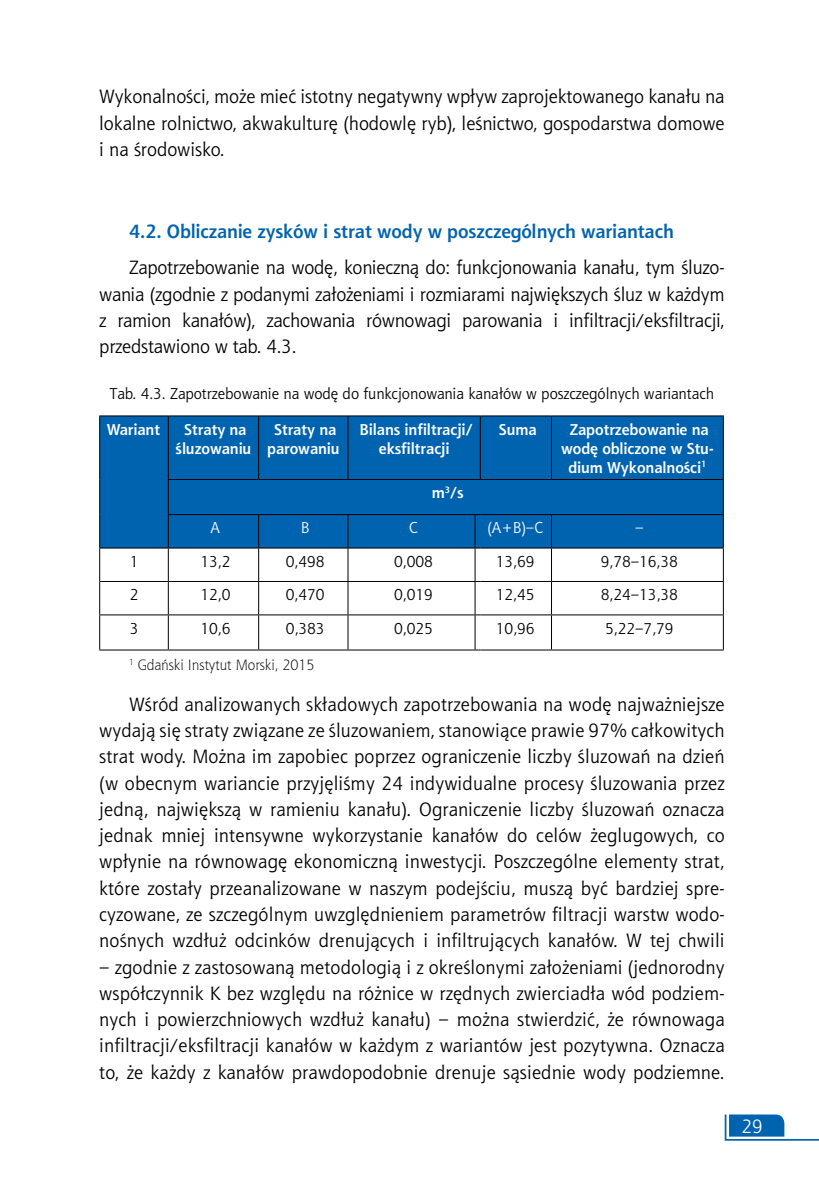
<style>
.page{position:relative;width:819px;height:1181px;background:#fff}
.page>*{position:absolute;margin:0;border:0;box-sizing:border-box;transform-origin:0 0}
.t1{font:19.25px/26.2px "Aerton EFN";color:#000;text-align:justify}
.t2{font:19.25px "Aerton EFN";color:#fff}
.t3{font:15.75px "Aerton EFN";color:#000}
.t4{font:700 15.75px/18.9px "Aerton EFN";color:#fff;text-align:center}
.t5{font:15.75px "Aerton EFN";color:#fff}
.t6{font:300 14.88px "Aerton EFN";color:#000}
.s1{font-weight:700;color:#0063af}
</style>
<div class="page">
<svg style="left:724px;top:1114px;width:95px;height:27px"></svg>
<div style="left:100px;top:416px;width:623px;height:131px;background:#0063af"></div>
<hr style="left:99px;top:415px;width:69px;height:1px;background:#000">
<hr style="left:99px;top:416px;width:1px;height:63px;background:#000">
<hr style="left:99px;top:479px;width:1px;height:35px;background:#000">
<hr style="left:99px;top:514px;width:1px;height:33px;background:#000">
<hr style="left:168px;top:415px;width:91px;height:1px;background:#000">
<hr style="left:168px;top:416px;width:1px;height:63px;background:#000">
<hr style="left:259px;top:415px;width:89px;height:1px;background:#000">
<hr style="left:258px;top:416px;width:1px;height:63px;background:#000">
<hr style="left:348px;top:415px;width:127px;height:1px;background:#000">
<hr style="left:347px;top:416px;width:1px;height:63px;background:#000">
<hr style="left:480px;top:415px;width:71px;height:1px;background:#000">
<hr style="left:480px;top:416px;width:1px;height:63px;background:#000">
<hr style="left:551px;top:415px;width:172px;height:1px;background:#000">
<hr style="left:551px;top:416px;width:1px;height:63px;background:#000">
<hr style="left:723px;top:416px;width:1px;height:63px;background:#000">
<hr style="left:168px;top:479px;width:91px;height:1px;background:#000">
<hr style="left:168px;top:480px;width:1px;height:34px;background:#000">
<hr style="left:259px;top:479px;width:89px;height:1px;background:#000">
<hr style="left:348px;top:479px;width:127px;height:1px;background:#000">
<hr style="left:480px;top:479px;width:71px;height:1px;background:#000">
<hr style="left:551px;top:479px;width:172px;height:1px;background:#000">
<hr style="left:723px;top:480px;width:1px;height:34px;background:#000">
<hr style="left:168px;top:514px;width:91px;height:1px;background:#000">
<hr style="left:168px;top:515px;width:1px;height:32px;background:#000">
<hr style="left:259px;top:514px;width:89px;height:1px;background:#000">
<hr style="left:258px;top:515px;width:1px;height:32px;background:#000">
<hr style="left:348px;top:514px;width:127px;height:1px;background:#000">
<hr style="left:347px;top:515px;width:1px;height:32px;background:#000">
<hr style="left:474px;top:515px;width:1px;height:32px;background:#000">
<hr style="left:480px;top:514px;width:71px;height:1px;background:#000">
<hr style="left:551px;top:514px;width:172px;height:1px;background:#000">
<hr style="left:551px;top:515px;width:1px;height:32px;background:#000">
<hr style="left:723px;top:515px;width:1px;height:32px;background:#000">
<hr style="left:99px;top:547px;width:69px;height:1px;background:#000">
<hr style="left:99px;top:548px;width:1px;height:33px;background:#000">
<hr style="left:168px;top:547px;width:91px;height:1px;background:#000">
<hr style="left:168px;top:548px;width:1px;height:33px;background:#000">
<hr style="left:259px;top:547px;width:89px;height:1px;background:#000">
<hr style="left:258px;top:548px;width:1px;height:33px;background:#000">
<hr style="left:348px;top:547px;width:127px;height:1px;background:#000">
<hr style="left:347px;top:548px;width:1px;height:33px;background:#000">
<hr style="left:474px;top:548px;width:1px;height:33px;background:#000">
<hr style="left:480px;top:547px;width:71px;height:1px;background:#000">
<hr style="left:551px;top:547px;width:172px;height:1px;background:#000">
<hr style="left:551px;top:548px;width:1px;height:33px;background:#000">
<hr style="left:723px;top:548px;width:1px;height:33px;background:#000">
<hr style="left:99px;top:581px;width:69px;height:1px;background:#000">
<hr style="left:99px;top:582px;width:1px;height:32px;background:#000">
<hr style="left:168px;top:581px;width:91px;height:1px;background:#000">
<hr style="left:168px;top:582px;width:1px;height:32px;background:#000">
<hr style="left:259px;top:581px;width:89px;height:1px;background:#000">
<hr style="left:258px;top:582px;width:1px;height:32px;background:#000">
<hr style="left:348px;top:581px;width:127px;height:1px;background:#000">
<hr style="left:347px;top:582px;width:1px;height:32px;background:#000">
<hr style="left:474px;top:582px;width:1px;height:32px;background:#000">
<hr style="left:480px;top:581px;width:71px;height:1px;background:#000">
<hr style="left:551px;top:581px;width:172px;height:1px;background:#000">
<hr style="left:551px;top:582px;width:1px;height:32px;background:#000">
<hr style="left:723px;top:582px;width:1px;height:32px;background:#000">
<hr style="left:99px;top:614px;width:69px;height:1px;background:#000">
<hr style="left:99px;top:615px;width:1px;height:34px;background:#000">
<hr style="left:168px;top:614px;width:91px;height:1px;background:#000">
<hr style="left:168px;top:615px;width:1px;height:34px;background:#000">
<hr style="left:259px;top:614px;width:89px;height:1px;background:#000">
<hr style="left:258px;top:615px;width:1px;height:34px;background:#000">
<hr style="left:348px;top:614px;width:127px;height:1px;background:#000">
<hr style="left:347px;top:615px;width:1px;height:34px;background:#000">
<hr style="left:474px;top:615px;width:1px;height:34px;background:#000">
<hr style="left:480px;top:614px;width:71px;height:1px;background:#000">
<hr style="left:551px;top:614px;width:172px;height:1px;background:#000">
<hr style="left:551px;top:615px;width:1px;height:34px;background:#000">
<hr style="left:723px;top:615px;width:1px;height:34px;background:#000">
<hr style="left:99px;top:649px;width:69px;height:1px;background:#000">
<hr style="left:168px;top:649px;width:91px;height:1px;background:#000">
<hr style="left:259px;top:649px;width:89px;height:1px;background:#000">
<hr style="left:348px;top:649px;width:127px;height:1px;background:#000">
<hr style="left:480px;top:649px;width:71px;height:1px;background:#000">
<hr style="left:551px;top:649px;width:172px;height:1px;background:#000">
<p class="t1" style="left:99px;top:83px;width:627px">Wykonalności, może mieć istotny negatywny wpływ zaprojektowanego kanału na lokalne rolnictwo, akwakulturę (hodowlę ryb), leśnictwo, gospodarstwa domowe i na środowisko.</p>
<p class="t1" style="left:129px;top:213px;width:597px;line-height:36.2px"><span class="s1">4.2. Obliczanie zysków i strat wody w poszczególnych wariantach<br></span>Zapotrzebowanie na wodę, konieczną do: funkcjonowania kanału, tym śluzo-</p>
<p class="t1" style="left:99px;top:281px;width:627px">wania (zgodnie z podanymi założeniami i rozmiarami największych śluz w każdym z ramion kanałów), zachowania równowagi parowania i infiltracji/eksfiltracji, przedstawiono w tab. 4.3.</p>
<p class="t3" style="left:110px;top:384px;width:605px">Tab. 4.3. Zapotrzebowanie na wodę do funkcjonowania kanałów w poszczególnych wariantach</p>
<p class="t4" style="left:107px;top:420px;width:55px">Wariant</p>
<p class="t4" style="left:176px;top:420px;width:77px">Straty na śluzowaniu</p>
<p class="t4" style="left:267px;top:420px;width:74px">Straty na parowaniu</p>
<p class="t4" style="left:359px;top:420px;width:115px">Bilans infiltracji/ eksfiltracji</p>
<p class="t4" style="left:498px;top:420px;width:40px">Suma</p>
<p class="t4" style="left:561px;top:420px;width:154px">Zapotrzebowanie na wodę obliczone w Stu&shy;dium Wykonalności<sup>1</sup></p>
<p class="t4" style="left:432px;top:483px;width:33px">m<sup>3</sup>/s</p>
<p class="t5" style="left:211px;top:519px;width:11px">A</p>
<p class="t5" style="left:301px;top:519px;width:10px">B</p>
<p class="t5" style="left:409px;top:519px;width:10px">C</p>
<p class="t5" style="left:487px;top:519px;width:57px">(A+B)–C</p>
<p class="t5" style="left:635px;top:519px;width:10px">–</p>
<p class="t3" style="left:130px;top:552px;width:10px">1</p>
<p class="t3" style="left:200px;top:552px;width:31px">13,2</p>
<p class="t3" style="left:286px;top:552px;width:40px">0,498</p>
<p class="t3" style="left:394px;top:552px;width:40px">0,008</p>
<p class="t3" style="left:496px;top:552px;width:40px">13,69</p>
<p class="t3" style="left:600px;top:552px;width:79px">9,78–16,38</p>
<p class="t3" style="left:130px;top:586px;width:10px">2</p>
<p class="t3" style="left:200px;top:586px;width:31px">12,0</p>
<p class="t3" style="left:286px;top:586px;width:40px">0,470</p>
<p class="t3" style="left:394px;top:586px;width:40px">0,019</p>
<p class="t3" style="left:496px;top:586px;width:40px">12,45</p>
<p class="t3" style="left:600px;top:586px;width:79px">8,24–13,38</p>
<p class="t3" style="left:130px;top:619px;width:10px">3</p>
<p class="t3" style="left:200px;top:619px;width:31px">10,6</p>
<p class="t3" style="left:286px;top:619px;width:40px">0,383</p>
<p class="t3" style="left:394px;top:619px;width:40px">0,025</p>
<p class="t3" style="left:496px;top:619px;width:40px">10,96</p>
<p class="t3" style="left:605px;top:619px;width:70px">5,22–7,79</p>
<p class="t6" style="left:129px;top:656px;width:187px"><sup>1</sup> Gdański Instytut Morski, 2015</p>
<p class="t1" style="left:99px;top:691px;width:627px;text-indent:30px">Wśród analizowanych składowych zapotrzebowania na wodę najważniejsze wydają się straty związane ze śluzowaniem, stanowiące prawie 97% całkowitych strat wody. Można im zapobiec poprzez ograniczenie liczby śluzowań na dzień (w obecnym wariancie przyjęliśmy 24 indywidualne procesy śluzowania przez jedną, największą w ramieniu kanału). Ograniczenie liczby śluzowań oznacza jednak mniej intensywne wykorzystanie kanałów do celów żeglugowych, co wpłynie na równowagę ekonomiczną inwestycji. Poszczególne elementy strat, które zostały przeanalizowane w naszym podejściu, muszą być bardziej spre&shy;cyzowane, ze szczególnym uwzględnieniem parametrów filtracji warstw wodo&shy;nośnych wzdłuż odcinków drenujących i infiltrujących kanałów. W tej chwili</p>
<p class="t1" style="left:99px;top:953px;width:627px">– zgodnie z zastosowaną metodologią i z określonymi założeniami (jednorodny współczynnik K bez względu na różnice w rzędnych zwierciadła wód podziem&shy;nych i powierzchniowych wzdłuż kanału) – można stwierdzić, że równowaga infiltracji/eksfiltracji kanałów w każdym z wariantów jest pozytywna. Oznacza to, że każdy z kanałów prawdopodobnie drenuje sąsiednie wody podziemne.</p>
<p class="t2" style="left:741px;top:1114px;width:23px">29</p>
</div>
